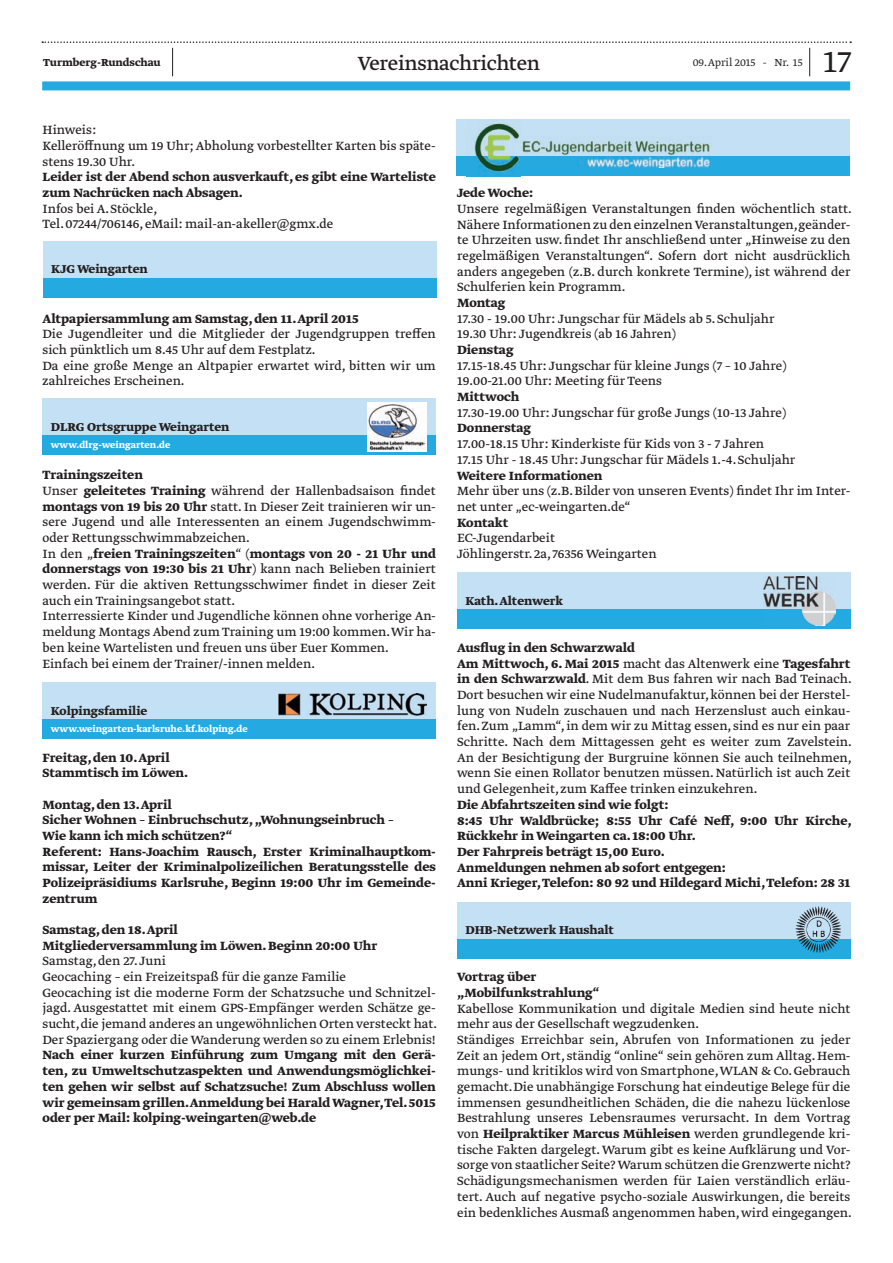
<style>
.page{position:relative;width:893px;height:1263px;background:#fff}
.page>*{position:absolute;margin:0;border:0;box-sizing:border-box;transform-origin:0 0}
.t1{font:300 36px "Greta Text Std";color:#231f20}
.t2{font:22.5px "Greta Text Std";letter-spacing:-.015em;color:#231f20}
.t3{font:14.1px/15.8px "Greta Text Std Regular Min";color:#231f20}
.t4{font:700 14.1px/15.8px "Greta Text Std";color:#231f20}
.t5{font:700 13.5px "Greta Text Std";color:#231f20}
.t6{font:700 12px "Greta Text Std";color:#231f20}
.t7{font:300 12px "Greta Text Std";color:#231f20}
.t8{font:700 10.5px "Greta Text Std";color:#fff}
.s1{font-family:"Greta Text Std";font-weight:700}
.s2{font-family:"Greta Text Std Regular Min";font-weight:400}
</style>
<div class="page">
<div style="left:42px;top:81px;width:808px;height:9px;background:#24aae1"></div>
<svg style="left:42px;top:41px;width:809px;height:35px"></svg>
<div style="left:43px;top:241px;width:393px;height:57px;background:#c3e0f4"></div>
<div style="left:43px;top:278px;width:393px;height:20px;background:#24aae1"></div>
<div style="left:43px;top:398px;width:393px;height:57px;background:#c3e0f4"></div>
<div style="left:43px;top:435px;width:393px;height:20px;background:#24aae1"></div>
<img style="left:368px;top:402px;width:58px;height:49px">
<div style="left:43px;top:682px;width:393px;height:57px;background:#c3e0f4"></div>
<div style="left:43px;top:719px;width:393px;height:20px;background:#24aae1"></div>
<img style="left:278px;top:693px;width:149px;height:22px">
<div style="left:457px;top:119px;width:393px;height:57px;background:#c3e0f4"></div>
<div style="left:457px;top:156px;width:393px;height:20px;background:#24aae1"></div>
<img style="left:474px;top:123px;width:46px;height:53px">
<img style="left:521px;top:140px;width:191px;height:27px">
<div style="left:457px;top:572px;width:393px;height:57px;background:#c3e0f4"></div>
<div style="left:457px;top:609px;width:393px;height:20px;background:#24aae1"></div>
<img style="left:764px;top:577px;width:72px;height:48px">
<div style="left:457px;top:901px;width:393px;height:57px;background:#c3e0f4"></div>
<div style="left:457px;top:938px;width:393px;height:20px;background:#24aae1"></div>
<img style="left:790px;top:901px;width:54px;height:52px">
<p class="t6" style="left:43px;top:56px;width:119px">Turmberg-Rundschau</p>
<p class="t7" style="left:693px;top:56px;width:111px">09. April 2015 - Nr. 15</p>
<h1 class="t1" style="left:823px;top:41px;width:29px">17</h1>
<h2 class="t2" style="left:358px;top:50px;width:184px">Vereinsnachrichten</h2>
<p class="t3" style="left:43px;top:123px;width:395px">Hinweis:<br>Kelleröffnung um 19 Uhr; Abholung vorbestellter Karten bis späte&shy;stens 19.30 Uhr.</p>
<p class="t4" style="left:43px;top:170px;width:395px">Leider ist der Abend schon ausverkauft, es gibt eine Warteliste zum Nachrücken nach Absagen.</p>
<p class="t3" style="left:43px;top:201px;width:292px">Infos bei A. Stöckle,<br>Tel. 07244/706146, eMail: mail-an-akeller@gmx.de</p>
<p class="t5" style="left:51px;top:261px;width:98px">KJG Weingarten</p>
<p class="t4" style="left:43px;top:311px;width:318px">Altpapiersammlung am Samstag, den 11. April 2015</p>
<p class="t3" style="left:43px;top:327px;width:395px">Die Jugendleiter und die Mitglieder der Jugendgruppen treffen sich pünktlich um 8.45 Uhr auf dem Festplatz.<br>Da eine große Menge an Altpapier erwartet wird, bitten wir um zahlreiches Erscheinen.</p>
<p class="t5" style="left:51px;top:419px;width:180px">DLRG Ortsgruppe Weingarten</p>
<p class="t8" style="left:51px;top:438px;width:121px">www.dlrg-weingarten.de</p>
<p class="t4" style="left:43px;top:468px;width:102px">Trainingszeiten</p>
<p class="t3" style="left:43px;top:484px;width:395px;text-align:justify">Unser <span class="s1">geleitetes Training</span> während der Hallenbadsaison findet <span class="s1">montags von 19 bis 20 Uhr</span> statt. In Dieser Zeit trainieren wir un&shy;sere Jugend und alle Interessenten an einem Jugendschwimm&shy;oder Rettungsschwimmabzeichen.</p>
<p class="t4" style="left:43px;top:546px;width:395px"><span class="s2">In den „</span>freien Trainingszeiten<span class="s2">“ (</span>montags von 20 - 21 Uhr und donnerstags von 19:30 bis 21 Uhr<span class="s2">) kann nach Belieben trainiert</span></p>
<p class="t3" style="left:43px;top:578px;width:395px">werden. Für die aktiven Rettungsschwimer findet in dieser Zeit auch ein Trainingsangebot statt.<br>Interressierte Kinder und Jugendliche können ohne vorherige An&shy;meldung Montags Abend zum Training um 19:00 kommen. Wir ha&shy;ben keine Wartelisten und freuen uns über Euer Kommen.<br>Einfach bei einem der Trainer/-innen melden.</p>
<p class="t5" style="left:51px;top:703px;width:98px">Kolpingsfamilie</p>
<p class="t8" style="left:51px;top:722px;width:198px">www.weingarten-karlsruhe.kf.kolping.de</p>
<p class="t4" style="left:43px;top:750px;width:147px">Freitag, den 10. April<br>Stammtisch im Löwen.</p>
<p class="t4" style="left:43px;top:797px;width:395px">Montag, den 13. April<br>Sicher Wohnen – Einbruchschutz, „Wohnungseinbruch –<br>Wie kann ich mich schützen?“<br>Referent: Hans-Joachim Rausch, Erster Kriminalhauptkom&shy;missar, Leiter der Kriminalpolizeilichen Beratungsstelle des Polizeipräsidiums Karlsruhe, Beginn 19:00 Uhr im Gemeinde&shy;zentrum</p>
<p class="t4" style="left:43px;top:922px;width:336px">Samstag, den 18. April<br>Mitgliederversammlung im Löwen. Beginn 20:00 Uhr</p>
<p class="t3" style="left:43px;top:954px;width:396px">Samstag, den 27. Juni<br>Geocaching – ein Freizeitspaß für die ganze Familie<br>Geocaching ist die moderne Form der Schatzsuche und Schnitzel&shy;jagd. Ausgestattet mit einem GPS-Empfänger werden Schätze ge&shy;sucht, die jemand anderes an ungewöhnlichen Orten versteckt hat.<br>Der Spaziergang oder die Wanderung werden so zu einem Erlebnis!</p>
<p class="t4" style="left:43px;top:1048px;width:395px;text-align:justify">Nach einer kurzen Einführung zum Umgang mit den Gerä&shy;ten, zu Umweltschutzaspekten und Anwendungsmöglichkei&shy;ten gehen wir selbst auf Schatzsuche! Zum Abschluss wollen wir gemeinsam grillen. Anmeldung bei Harald Wagner, Tel. 5015 oder per Mail: kolping-weingarten@web.de</p>
<p class="t4" style="left:457px;top:186px;width:78px">Jede Woche:</p>
<p class="t3" style="left:457px;top:202px;width:396px;text-align:justify">Unsere regelmäßigen Veranstaltungen finden wöchentlich statt.<br>Nähere Informationen zu den einzelnen Veranstaltungen,geänder&shy;te Uhrzeiten usw. findet Ihr anschließend unter „Hinweise zu den regelmäßigen Veranstaltungen“. Sofern dort nicht ausdrücklich anders angegeben (z.B. durch konkrete Termine), ist während der Schulferien kein Programm.</p>
<p class="t4" style="left:457px;top:296px;width:50px">Montag</p>
<p class="t3" style="left:457px;top:311px;width:319px">17.30 - 19.00 Uhr: Jungschar für Mädels ab 5. Schuljahr<br>19.30 Uhr: Jugendkreis (ab 16 Jahren)</p>
<p class="t4" style="left:457px;top:343px;width:58px">Dienstag</p>
<p class="t3" style="left:457px;top:358px;width:331px">17.15-18.45 Uhr: Jungschar für kleine Jungs (7 – 10 Jahre)<br>19.00-21.00 Uhr: Meeting für Teens</p>
<p class="t4" style="left:457px;top:390px;width:64px">Mittwoch</p>
<p class="t3" style="left:457px;top:405px;width:330px">17.30-19.00 Uhr: Jungschar für große Jungs (10-13 Jahre)</p>
<p class="t4" style="left:457px;top:421px;width:75px">Donnerstag</p>
<p class="t3" style="left:457px;top:437px;width:340px">17.00-18.15 Uhr: Kinderkiste für Kids von 3 - 7 Jahren<br>17.15 Uhr - 18.45 Uhr: Jungschar für Mädels 1.-4. Schuljahr</p>
<p class="t4" style="left:457px;top:468px;width:147px">Weitere Informationen</p>
<p class="t3" style="left:457px;top:484px;width:395px">Mehr über uns (z.B. Bilder von unseren Events) findet Ihr im Inter&shy;net unter „ec-weingarten.de“</p>
<p class="t4" style="left:457px;top:515px;width:53px">Kontakt</p>
<p class="t3" style="left:457px;top:531px;width:201px">EC-Jugendarbeit<br>Jöhlingerstr. 2a, 76356 Weingarten</p>
<p class="t5" style="left:465px;top:593px;width:99px">Kath. Altenwerk</p>
<p class="t4" style="left:457px;top:640px;width:395px">Ausflug in den Schwarzwald<br>Am Mittwoch, 6. Mai 2015 <span class="s2">macht das Altenwerk eine</span> Tagesfahrt</p>
<p class="t3" style="left:457px;top:672px;width:396px;text-align:justify"><span class="s1">in den Schwarzwald</span>. Mit dem Bus fahren wir nach Bad Teinach.<br>Dort besuchen wir eine Nudelmanufaktur, können bei der Herstel&shy;lung von Nudeln zuschauen und nach Herzenslust auch einkau&shy;fen. Zum „Lamm“, in dem wir zu Mittag essen, sind es nur ein paar Schritte. Nach dem Mittagessen geht es weiter zum Zavelstein.<br>An der Besichtigung der Burgruine können Sie auch teilnehmen, wenn Sie einen Rollator benutzen müssen. Natürlich ist auch Zeit und Gelegenheit, zum Kaffee trinken einzukehren.</p>
<p class="t4" style="left:457px;top:797px;width:396px">Die Abfahrtszeiten sind wie folgt:<br>8:45 Uhr Waldbrücke; 8:55 Uhr Café Neff, 9:00 Uhr Kirche, Rückkehr in Weingarten ca. 18:00 Uhr.<br>Der Fahrpreis beträgt 15,00 Euro.<br>Anmeldungen nehmen ab sofort entgegen:<br>Anni Krieger, Telefon: 80 92 und Hildegard Michi, Telefon: 28 31</p>
<p class="t5" style="left:465px;top:922px;width:150px">DHB-Netzwerk Haushalt</p>
<p class="t4" style="left:457px;top:970px;width:144px">Vortrag über „Mobilfunkstrahlung“</p>
<p class="t3" style="left:457px;top:1001px;width:395px">Kabellose Kommunikation und digitale Medien sind heute nicht mehr aus der Gesellschaft wegzudenken.<br>Ständiges Erreichbar sein, Abrufen von Informationen zu jeder Zeit an jedem Ort, ständig “online“ sein gehören zum Alltag. Hem&shy;mungs- und kritiklos wird von Smartphone, WLAN &amp; Co. Gebrauch gemacht. Die unabhängige Forschung hat eindeutige Belege für die immensen gesundheitlichen Schäden, die die nahezu lückenlose Bestrahlung unseres Lebensraumes verursacht. In dem Vortrag</p>
<p class="t4" style="left:457px;top:1127px;width:395px"><span class="s2">von</span> Heilpraktiker Marcus Mühleisen <span class="s2">werden grundlegende kri-</span></p>
<p class="t3" style="left:457px;top:1142px;width:396px;text-align:justify">tische Fakten dargelegt. Warum gibt es keine Aufklärung und Vor&shy;sorge von staatlicher Seite? Warum schützen die Grenzwerte nicht?<br>Schädigungsmechanismen werden für Laien verständlich erläu&shy;tert. Auch auf negative psycho-soziale Auswirkungen, die bereits ein bedenkliches Ausmaß angenommen haben, wird eingegangen.</p>
</div>
